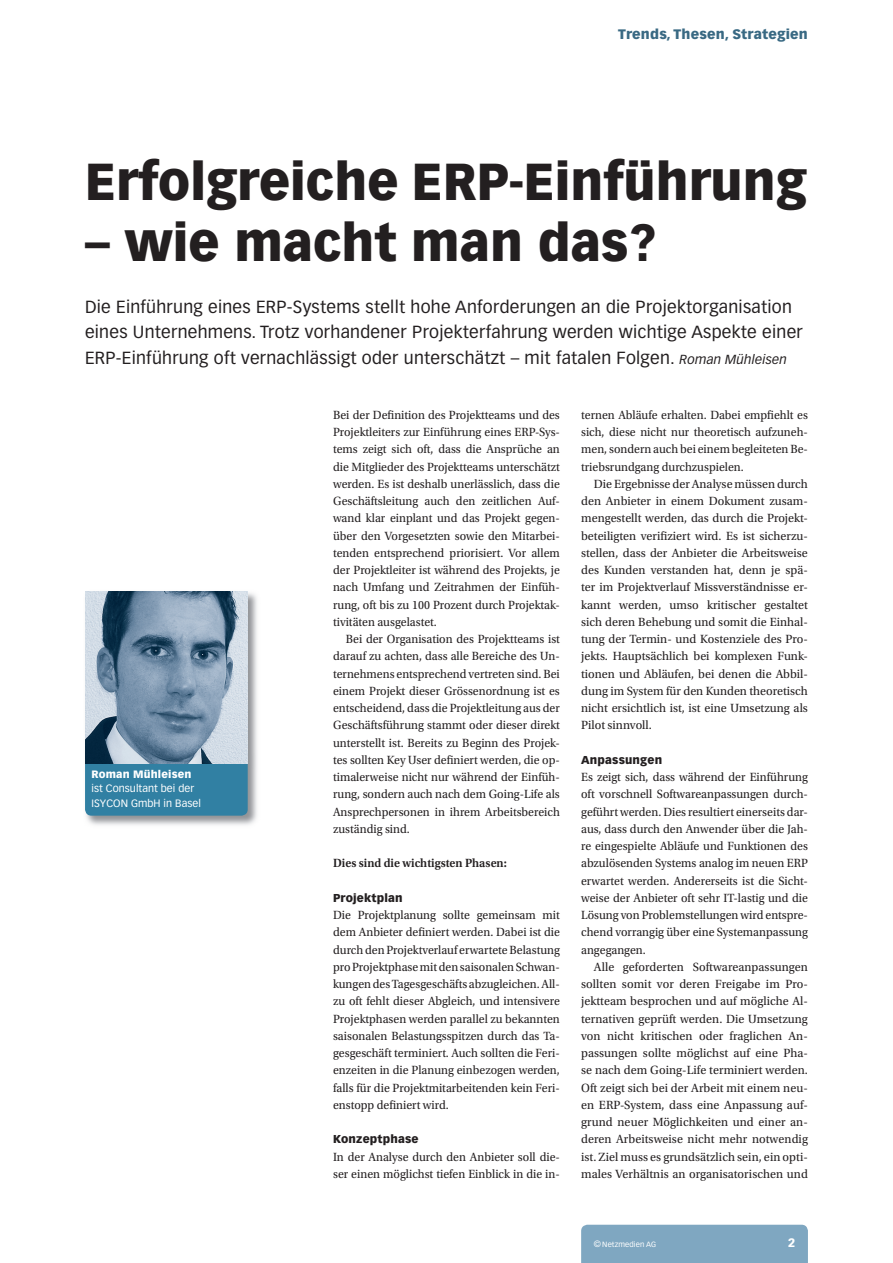
<style>
.page{position:relative;width:893px;height:1263px;background:#fff}
.page>*{position:absolute;margin:0;border:0;box-sizing:border-box;transform-origin:0 0}
.t1{font:900 51px "Vectora LT Std";color:#231f20}
.t2{font:17.25px/25.8px "Vectora LT Std";letter-spacing:.015em;color:#231f20}
.t3{font:900 13.5px "Vectora LT Std";letter-spacing:.015em;color:#396983}
.t4{font:12.45px/17.2px "Utopia Std";color:#231f20;text-align:justify;scale:.95 1}
.t5{font:12.45px/17.2px "Utopia Std";color:#231f20;text-align:justify}
.t6{font:600 12.45px "Utopia Std";color:#231f20;scale:.95 1}
.t7{font:900 12px "Vectora LT Std";color:#fff}
.t8{font:900 11.25px "Vectora LT Std";letter-spacing:.015em;color:#231f20}
.t9{font:10.5px/14.2px "Vectora LT Std";letter-spacing:.005em;color:#fff}
.t10{font:900 10.5px "Vectora LT Std";letter-spacing:.015em;color:#fff}
.t11{font:7.5px "Vectora LT Std";letter-spacing:.015em;color:#fff}
.s1{font-style:italic;font-size:12.9px}
.s2{font-size:9px}
</style>
<div class="page">
<div style="left:581px;top:1225px;width:227px;height:38px;background:#7fa7c1"></div>
<img style="left:85px;top:593px;width:172px;height:232px">
<div style="left:85px;top:742px;width:163px;height:74px;background:#3180a3;border-radius:6px"></div>
<img style="left:85px;top:591px;width:163px;height:173px">
<p class="t3" style="left:618px;top:26px;width:191px">Trends, Thesen, Strategien</p>
<h1 class="t1" style="left:85px;top:150px;width:723px">Erfolgreiche ERP-Einführung</h1>
<h1 class="t1" style="left:85px;top:211px;width:572px">– wie macht man das?</h1>
<p class="t2" style="left:85px;top:294px;width:719px">Die Einführung eines ERP-Systems stellt hohe Anforderungen an die Projektorganisation eines Unternehmens. Trotz vorhandener Projekterfahrung werden wichtige Aspekte einer<br>ERP-Einführung oft vernachlässigt oder unterschätzt – mit fatalen Folgen. <span class="s1">Roman Mühleisen</span></p>
<p class="t10" style="left:91px;top:768px;width:102px">Roman Mühleisen</p>
<p class="t9" style="left:91px;top:781px;width:111px">ist Consultant bei der<br>ISYCON GmbH in Basel</p>
<p class="t4" style="left:333px;top:406px;width:240px">Bei der Definition des Projektteams und des Projektleiters zur Einführung eines ERP-Sys&shy;tems zeigt sich oft, dass die Ansprüche an die Mitglieder des Projektteams unterschätzt werden. Es ist deshalb unerlässlich, dass die Geschäftsleitung auch den zeitlichen Auf&shy;wand klar einplant und das Projekt gegen&shy;über den Vorgesetzten sowie den Mitarbei&shy;tenden entsprechend priorisiert. Vor allem der Projektleiter ist während des Projekts, je nach Umfang und Zeitrahmen der Einfüh&shy;rung, oft bis zu 100 Prozent durch Projektak&shy;tivitäten ausgelastet.</p>
<p class="t4" style="left:333px;top:631px;width:240px;text-indent:13px">Bei der Organisation des Projektteams ist darauf zu achten, dass alle Bereiche des Un&shy;ternehmens entsprechend vertreten sind. Bei einem Projekt dieser Grössenordnung ist es entscheidend, dass die Projektleitung aus der Geschäftsführung stammt oder dieser direkt unterstellt ist. Bereits zu Beginn des Projek&shy;tes sollten Key User definiert werden, die op&shy;timalerweise nicht nur während der Einfüh&shy;rung, sondern auch nach dem Going-Life als Ansprechpersonen in ihrem Arbeitsbereich zuständig sind.</p>
<p class="t6" style="left:333px;top:856px;width:184px">Dies sind die wichtigsten Phasen:</p>
<p class="t8" style="left:333px;top:891px;width:71px">Projektplan</p>
<p class="t4" style="left:333px;top:907px;width:240px">Die Projektplanung sollte gemeinsam mit dem Anbieter definiert werden. Dabei ist die durch den Projektverlauf erwartete Belastung pro Projektphase mit den saisonalen Schwan&shy;kungen des Tagesgeschäfts abzugleichen. All&shy;zu oft fehlt dieser Abgleich, und intensivere Projektphasen werden parallel zu bekannten saisonalen Belastungsspitzen durch das Ta&shy;gesgeschäft terminiert. Auch sollten die Feri&shy;enzeiten in die Planung einbezogen werden, falls für die Projektmitarbeitenden kein Feri&shy;enstopp definiert wird.</p>
<p class="t8" style="left:333px;top:1132px;width:87px">Konzeptphase</p>
<p class="t4" style="left:333px;top:1148px;width:240px">In der Analyse durch den Anbieter soll die&shy;ser einen möglichst tiefen Einblick in die in-</p>
<p class="t4" style="left:581px;top:406px;width:240px">ternen Abläufe erhalten. Dabei empfiehlt es sich, diese nicht nur theoretisch aufzuneh&shy;men, sondern auch bei einem begleiteten Be&shy;triebsrundgang durchzuspielen.</p>
<p class="t5" style="left:581px;top:475px;width:228px;text-indent:13px">Die Ergebnisse der Analyse müssen durch den Anbieter in einem Dokument zusam&shy;mengestellt werden, das durch die Projekt&shy;beteiligten verifiziert wird. Es ist sicherzu&shy;stellen, dass der Anbieter die Arbeitsweise des Kunden verstanden hat, denn je spä&shy;ter im Projektverlauf Missverständnisse er&shy;kannt werden, umso kritischer gestaltet sich deren Behebung und somit die Einhal&shy;tung der Termin- und Kostenziele des Pro&shy;jekts. Hauptsächlich bei komplexen Funk&shy;tionen und Abläufen, bei denen die Abbil&shy;dung im System für den Kunden theoretisch nicht ersichtlich ist, ist eine Umsetzung als Pilot sinnvoll.</p>
<p class="t8" style="left:581px;top:753px;width:83px">Anpassungen</p>
<p class="t4" style="left:581px;top:769px;width:240px">Es zeigt sich, dass während der Einführung oft vorschnell Softwareanpassungen durch&shy;geführt werden. Dies resultiert einerseits dar&shy;aus, dass durch den Anwender über die Jah&shy;re eingespielte Abläufe und Funktionen des abzulösenden Systems analog im neuen ERP erwartet werden. Andererseits ist die Sicht&shy;weise der Anbieter oft sehr IT-lastig und die Lösung von Problemstellungen wird entspre&shy;chend vorrangig über eine Systemanpassung angegangen.</p>
<p class="t5" style="left:581px;top:958px;width:228px;text-indent:13px">Alle geforderten Softwareanpassungen sollten somit vor deren Freigabe im Pro&shy;jektteam besprochen und auf mögliche Al&shy;ternativen geprüft werden. Die Umsetzung von nicht kritischen oder fraglichen An&shy;passungen sollte möglichst auf eine Pha&shy;se nach dem Going-Life terminiert werden.<br>Oft zeigt sich bei der Arbeit mit einem neu&shy;en ERP-System, dass eine Anpassung auf&shy;grund neuer Möglichkeiten und einer an&shy;deren Arbeitsweise nicht mehr notwendig ist. Ziel muss es grundsätzlich sein, ein opti&shy;males Verhältnis an organisatorischen und</p>
<p class="t11" style="left:594px;top:1239px;width:64px"><span class="s2">©</span>Netzmedien AG</p>
<p class="t7" style="left:788px;top:1235px;width:9px">2</p>
</div>
